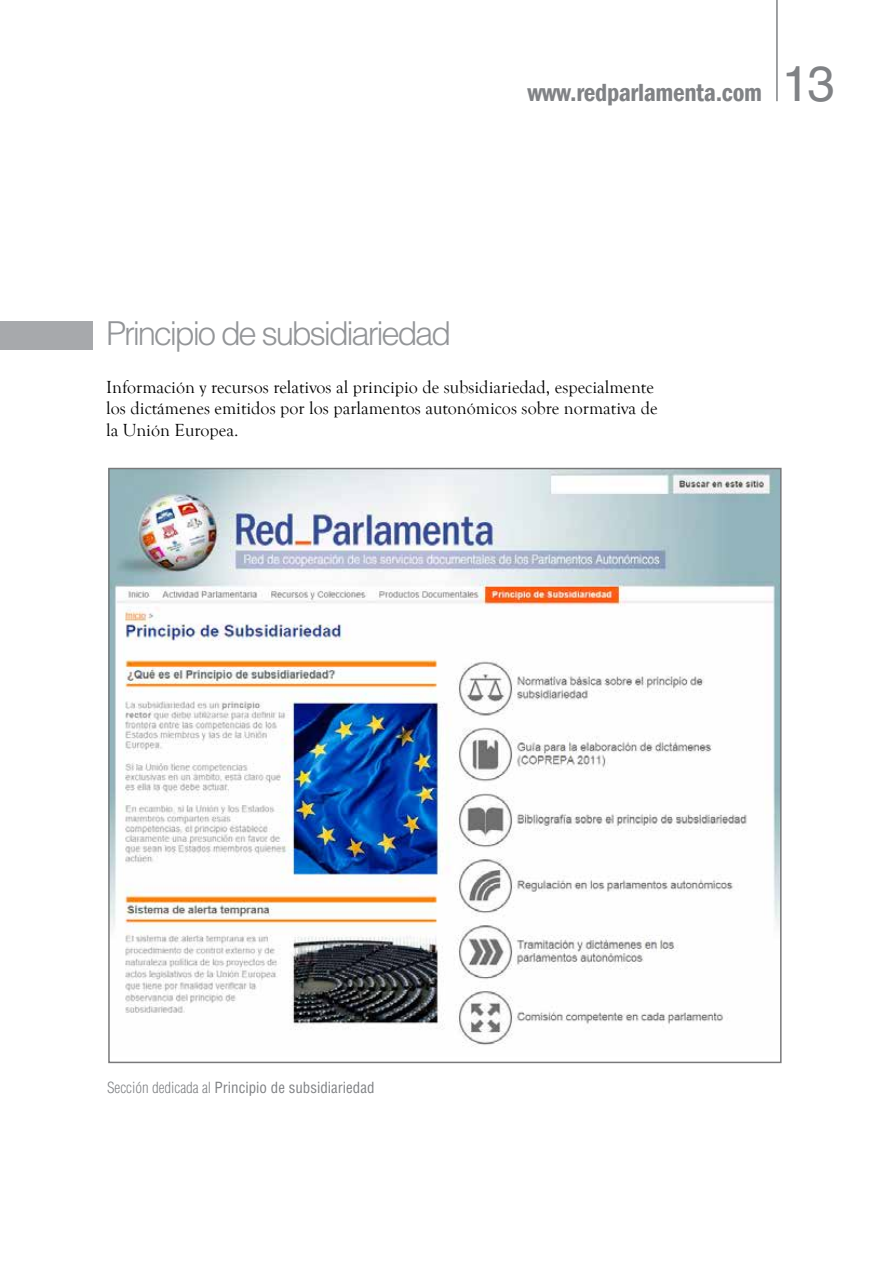
<style>
.page{position:relative;width:893px;height:1263px;background:#fff}
.page>*{position:absolute;margin:0;border:0;box-sizing:border-box;transform-origin:0 0}
.t1{font:300 33px "Helvetica LT Std";letter-spacing:-.07em;color:#939598}
.t2{font:600 condensed 25.5px "Franklin Gothic";letter-spacing:-.015em;color:#808285}
.t3{font:18px/21.6px "Goudy Old Style T";color:#000}
.t4{font:condensed 15px "Helvetica LT Std";color:#808285}
.s1{font-family:"Helvetica LT Std";font-weight:400;font-stretch:normal;font-size:49.5px}
.s2{font-weight:300}
</style>
<div class="page">
<hr style="left:776px;top:0;width:2px;height:101px;background:#808285">
<div style="left:0;top:321px;width:93px;height:28px;background:#a7a9ac"></div>
<img style="left:111px;top:471px;width:668px;height:576px">
<h2 class="t2" style="left:527px;top:75px;width:309px">www.redparlamenta.com <span class="s1">13</span></h2>
<h1 class="t1" style="left:106px;top:313px;width:347px">Principio de subsidiariedad</h1>
<p class="t3" style="left:106px;top:376px;width:553px">Información y recursos relativos al principio de subsidiariedad, especialmente los dictámenes emitidos por los parlamentos autonómicos sobre normativa de la Unión Europea.</p>
<p class="t4" style="left:107px;top:1078px;width:269px"><span class="s2">Sección dedicada al</span> Principio de subsidiariedad</p>
</div>
